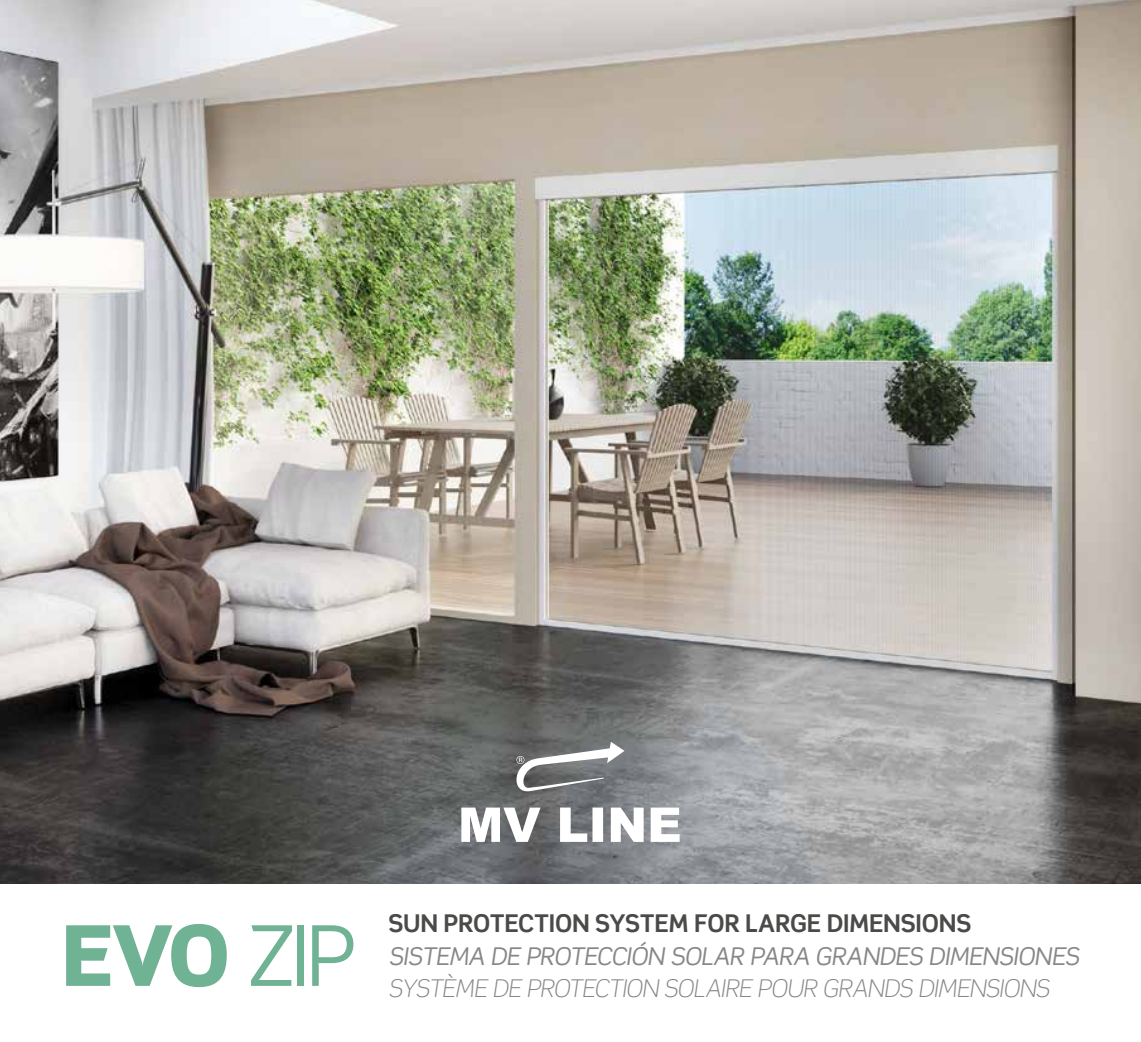
<style>
.page{position:relative;width:1141px;height:1042px;background:#fff}
.page>*{position:absolute;margin:0;border:0;box-sizing:border-box;transform-origin:0 0}
.t1{font:900 84px "Scene Std";color:#70b294}
.t2{font:italic 24.5px "Scene Std";letter-spacing:-.02em;color:#878787}
.t3{font:italic 300 24.5px "Scene Std";letter-spacing:-.02em;color:#878787}
.t4{font:700 24.5px "Scene Std";letter-spacing:-.015em;color:#4a4a49}
.s1{font-weight:400}
</style>
<div class="page">
<img style="left:0;top:0;width:1141px;height:883px">
<svg style="left:510px;top:742px;width:114px;height:52px"></svg>
<svg style="left:461px;top:807px;width:219px;height:35px"></svg>
<h1 class="t1" style="left:62px;top:901px;width:297px">EVO <span class="s1">ZIP</span></h1>
<p class="t4" style="left:389px;top:908px;width:584px">SUN PROTECTION SYSTEM FOR LARGE DIMENSIONS</p>
<p class="t2" style="left:389px;top:940px;width:692px">SISTEMA DE PROTECCIÓN SOLAR PARA GRANDES DIMENSIONES</p>
<p class="t3" style="left:389px;top:973px;width:663px">SYSTÈME DE PROTECTION SOLAIRE POUR GRANDS DIMENSIONS</p>
</div>
